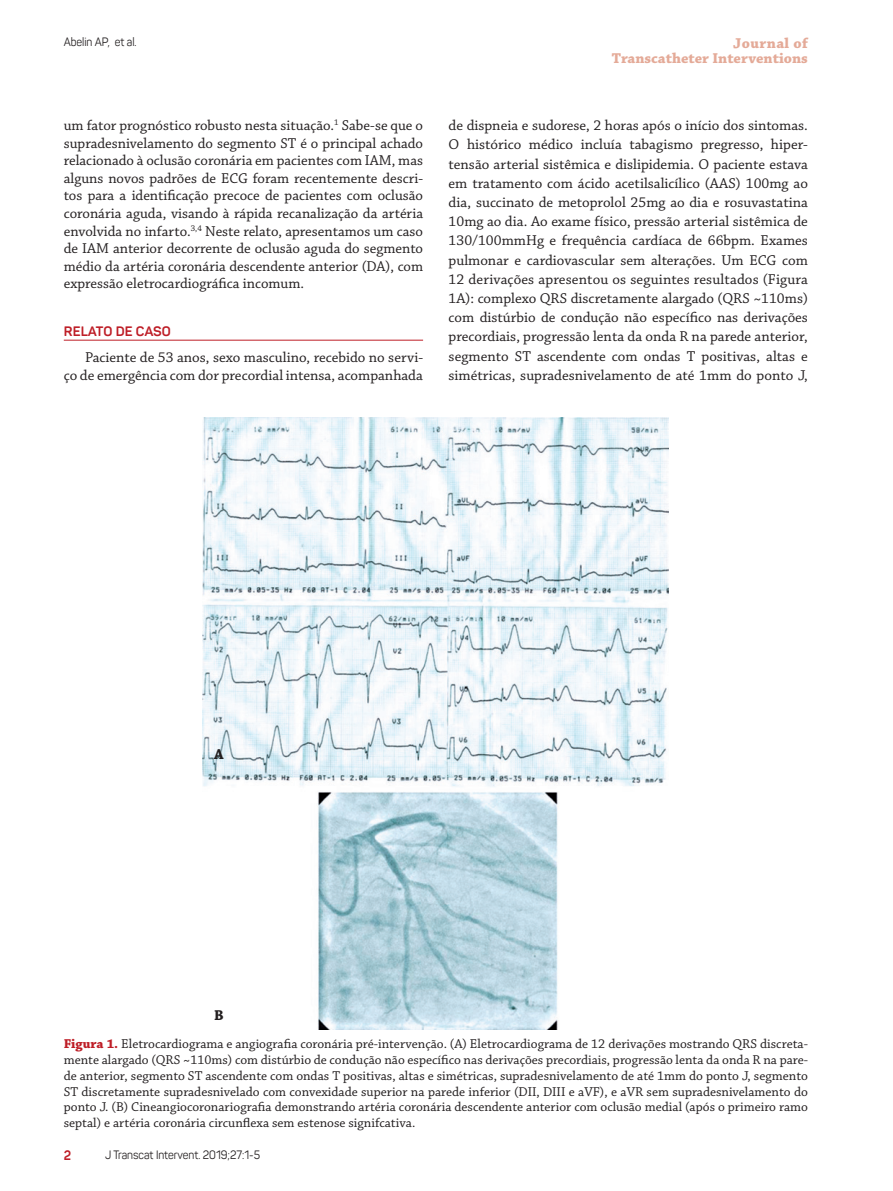
<style>
.page{position:relative;width:893px;height:1191px;background:#fff}
.page>*{position:absolute;margin:0;border:0;box-sizing:border-box;transform-origin:0 0}
.t1{font:15px/19.2px "Chaparral Pro";color:#231f20;text-align:justify}
.t2{font:700 15px/15px "Chaparral Pro";color:#e4aa98;text-align:right}
.t3{font:700 15px "Chaparral Pro";color:#231f20}
.t4{font:13.5px/15.8px "Chaparral Pro";color:#231f20;text-align:justify}
.t5{font:700 13.5px "Panton";letter-spacing:.01em;color:#be1e27}
.t6{font:700 13.5px "Panton";letter-spacing:.01em;color:#be1e27;scale:.9 1}
.t7{font:12px "Panton";color:#231f20;scale:.9 1}
.s1{font-weight:700;color:#be1e27}
</style>
<div class="page">
<hr style="left:64px;top:340px;width:359px;height:1px;background:#be1e27">
<img style="left:203px;top:417px;width:466px;height:612px">
<p class="t7" style="left:64px;top:34px;width:82px">Abelin AP, et al.</p>
<p class="t1" style="left:64px;top:117px;width:361px;line-height:17.5px">um fator prognóstico robusto nesta situação.<sup>1</sup> Sabe-se que o supradesnivelamento do segmento ST é o principal achado relacionado à oclusão coronária em pacientes com IAM, mas alguns novos padrões de ECG foram recentemente descri&shy;tos para a identificação precoce de pacientes com oclusão coronária aguda, visando à rápida recanalização da artéria envolvida no infarto.<sup>3,4</sup> Neste relato, apresentamos um caso de IAM anterior decorrente de oclusão aguda do segmento médio da artéria coronária descendente anterior (DA), com expressão eletrocardiográfica incomum.</p>
<p class="t5" style="left:64px;top:322px;width:109px">RELATO DE CASO</p>
<p class="t1" style="left:64px;top:348px;width:361px;line-height:18px;text-align:right">Paciente de 53 anos, sexo masculino, recebido no servi-<br>ço de emergência com dor precordial intensa, acompanhada</p>
<p class="t2" style="left:612px;top:36px;width:197px">Journal of<br>Transcatheter Interventions</p>
<p class="t1" style="left:449px;top:116px;width:361px">de dispneia e sudorese, 2 horas após o início dos sintomas.<br>O histórico médico incluía tabagismo pregresso, hiper&shy;tensão arterial sistêmica e dislipidemia. O paciente estava em tratamento com ácido acetilsalicílico (AAS) 100mg ao dia, succinato de metoprolol 25mg ao dia e rosuvastatina 10mg ao dia. Ao exame físico, pressão arterial sistêmica de 130/100mmHg e frequência cardíaca de 66bpm. Exames pulmonar e cardiovascular sem alterações. Um ECG com 12 derivações apresentou os seguintes resultados (Figura 1A): complexo QRS discretamente alargado (QRS ~110ms) com distúrbio de condução não específico nas derivações precordiais, progressão lenta da onda R na parede anterior, segmento ST ascendente com ondas T positivas, altas e simétricas, supradesnivelamento de até 1mm do ponto J,</p>
<p class="t3" style="left:214px;top:745px;width:11px">A</p>
<p class="t3" style="left:214px;top:1006px;width:11px">B</p>
<p class="t4" style="left:64px;top:1036px;width:746px"><span class="s1">Figura 1.</span> Eletrocardiograma e angiografia coronária pré-intervenção. (A) Eletrocardiograma de 12 derivações mostrando QRS discreta&shy;mente alargado (QRS ~110ms) com distúrbio de condução não específico nas derivações precordiais, progressão lenta da onda R na pare&shy;de anterior, segmento ST ascendente com ondas T positivas, altas e simétricas, supradesnivelamento de até 1mm do ponto J, segmento ST discretamente supradesnivelado com convexidade superior na parede inferior (DII, DIII e aVF), e aVR sem supradesnivelamento do ponto J. (B) Cineangiocoronariografia demonstrando artéria coronária descendente anterior com oclusão medial (após o primeiro ramo septal) e artéria coronária circunflexa sem estenose signifcativa.</p>
<p class="t6" style="left:64px;top:1147px;width:10px">2</p>
<p class="t7" style="left:105px;top:1147px;width:174px">J Transcat Intervent. 2019;27:1-5</p>
</div>
